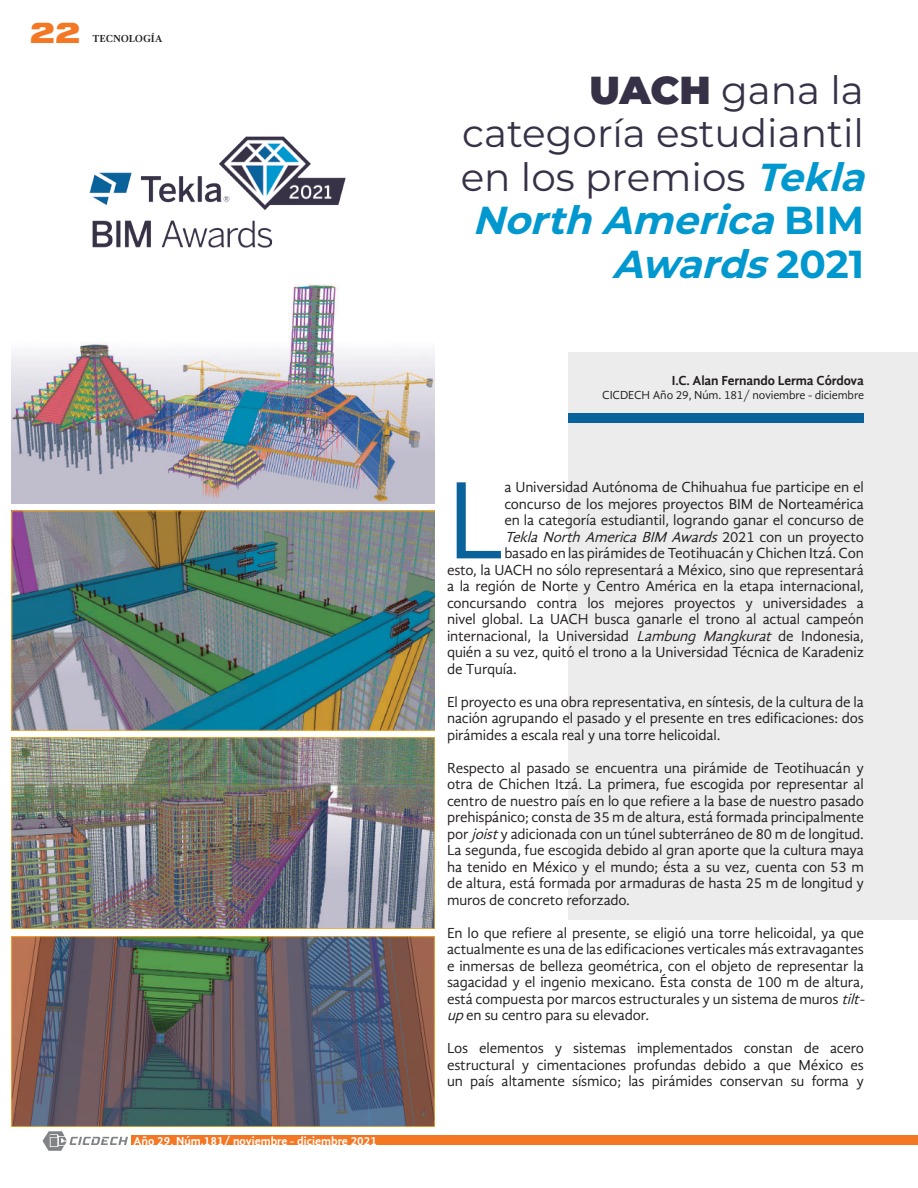
<style>
.page{position:relative;width:918px;height:1188px;background:#fff}
.page>*{position:absolute;margin:0;border:0;box-sizing:border-box;transform-origin:0 0}
.t1{font:113.55px "Gandhi Sans";color:#0a629b}
.t2{font:39px "Montserrat";color:#373147}
.t3{font:italic 700 39px "Montserrat";color:#0098ce}
.t4{font:15px/16.5px "Gandhi Sans";letter-spacing:-.01em;color:#231f20;text-align:justify}
.t5{font:italic 15px "Gandhi Sans";color:#231f20}
.t6{font:700 13.5px "Gandhi Sans";letter-spacing:-.01em;color:#231f20}
.t7{font:12px "Gandhi Sans";letter-spacing:-.01em;color:#231f20}
.t8{font:700 12px "Gandhi Sans";color:#fff}
.t9{font:700 10.5px "Gandhi Serif";letter-spacing:-.01em;color:#231f20}
.s1{font-family:"Ash";font-weight:400;font-size:22.5px;color:#f47723}
.s2{font-weight:900}
.s3{font-weight:700;font-style:italic;color:#0098ce}
.s4{font-style:normal}
.s5{font-style:italic}
</style>
<div class="page">
<div style="left:568px;top:352px;width:350px;height:568px;background:#ececec"></div>
<svg style="left:43px;top:1131px;width:85px;height:20px"></svg>
<div style="left:132px;top:1136px;width:786px;height:9px;background:#f47723"></div>
<div style="left:568px;top:413px;width:296px;height:10px;background:#0a629b"></div>
<img style="left:11px;top:284px;width:424px;height:220px">
<img style="left:11px;top:511px;width:424px;height:219px">
<img style="left:11px;top:738px;width:424px;height:191px">
<img style="left:11px;top:936px;width:424px;height:191px">
<img style="left:89px;top:136px;width:257px;height:112px">
<p class="t9" style="left:31px;top:32px;width:133px"><span class="s1">22</span> TECNOLOGÍA</p>
<p class="t8" style="left:134px;top:1134px;width:245px">Año 29, Núm.181/ noviembre - diciembre 2021</p>
<h2 class="t2" style="left:589px;top:63px;width:276px"><span class="s2">UACH</span> gana la</h2>
<h2 class="t2" style="left:462px;top:107px;width:403px">categoría estudiantil</h2>
<h2 class="t2" style="left:461px;top:150px;width:419px">en los premios <span class="s3">Tekla</span></h2>
<h2 class="t3" style="left:473px;top:192px;width:393px">North America<span class="s4">B I M</span></h2>
<h2 class="t3" style="left:613px;top:236px;width:253px">Awards<span class="s4">2 0 2 1</span></h2>
<p class="t6" style="left:672px;top:373px;width:194px">I.C. Alan Fernando Lerma Córdova</p>
<p class="t7" style="left:602px;top:388px;width:263px">CICDECH Año 29, Núm. 181/ noviembre - diciembre</p>
<h1 class="t1" style="left:447px;top:456px;width:60px">L</h1>
<p class="t4" style="left:504px;top:479px;width:361px">a Universidad Autónoma de Chihuahua fue participe en el</p>
<p class="t4" style="left:504px;top:496px;width:361px">concurso de los mejores proyectos BIM de Norteamérica</p>
<p class="t4" style="left:504px;top:512px;width:361px">en la categoría estudiantil, logrando ganar el concurso de</p>
<p class="t5" style="left:504px;top:528px;width:361px">TeklaNorthAmericaBIM Awards<span class="s4">2 0 2 1 c o n u n p r o y e c t o</span></p>
<p class="t4" style="left:504px;top:545px;width:361px">basado en las pirámides de Teotihuacán y Chichen Itzá. Con</p>
<p class="t4" style="left:447px;top:562px;width:418px">esto, la UACH no sólo representará a México, sino que representará</p>
<p class="t4" style="left:447px;top:578px;width:418px">a la región de Norte y Centro América en la etapa internacional,</p>
<p class="t4" style="left:447px;top:595px;width:418px">concursando contra los mejores proyectos y universidades a</p>
<p class="t4" style="left:447px;top:611px;width:418px">nivel global. La UACH busca ganarle el trono al actual campeón</p>
<p class="t4" style="left:447px;top:628px;width:418px">internacional, la Universidad <span class="s5">Lambung Mangkurat</span> de Indonesia,</p>
<p class="t4" style="left:447px;top:644px;width:418px">quién a su vez, quitó el trono a la Universidad Técnica de Karadeniz</p>
<p class="t4" style="left:447px;top:661px;width:71px">de Turquía.</p>
<p class="t4" style="left:447px;top:694px;width:418px">El proyecto es una obra representativa, en síntesis, de la cultura de la nación agrupando el pasado y el presente en tres edificaciones: dos pirámides a escala real y una torre helicoidal.</p>
<p class="t4" style="left:447px;top:760px;width:419px">Respecto al pasado se encuentra una pirámide de Teotihuacán y otra de Chichen Itzá. La primera, fue escogida por representar al centro de nuestro país en lo que refiere a la base de nuestro pasado prehispánico; consta de 35 m de altura, está formada principalmente por <span class="s5">joist</span>y adicionada con un túnel subterráneo de 80 m de longitud.<br>La segunda, fue escogida debido al gran aporte que la cultura maya ha tenido en México y el mundo; ésta a su vez, cuenta con 53 m de altura, está formada por armaduras de hasta 25 m de longitud y muros de concreto reforzado.</p>
<p class="t4" style="left:447px;top:925px;width:423px;text-align:left">En lo que refiere al presente, se eligió una torre helicoidal, ya que actualmente es una de las edificaciones verticales más extravagantes e inmersas de belleza geométrica, con el objeto de representar la sagacidad y el ingenio mexicano. Ésta consta de 100 m de altura, está compuesta por marcos estructurales y un sistema de muros <span class="s5">tilt&shy;up</span>en su centro para su elevador.</p>
<p class="t4" style="left:447px;top:1040px;width:418px">Los elementos y sistemas implementados constan de acero estructural y cimentaciones profundas debido a que México es un país altamente sísmico; las pirámides conservan su forma y</p>
</div>
